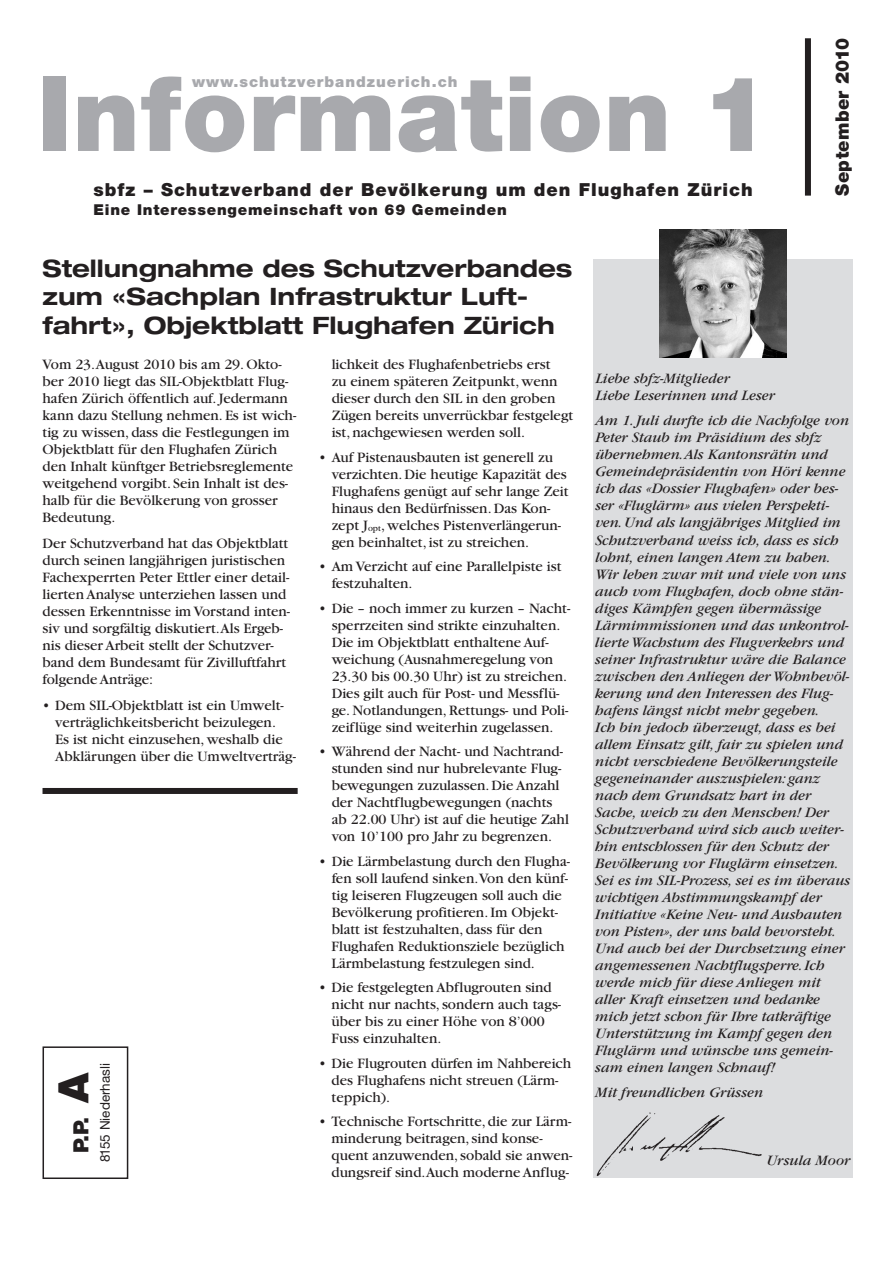
<style>
.page{position:relative;width:893px;height:1263px;background:#fff}
.page>*{position:absolute;margin:0;border:0;box-sizing:border-box;transform-origin:0 0}
.t1{font:900 104.25px "Helvetica Neue";letter-spacing:.005em;color:#a8a9ad}
.t2{font:700 expanded 24px/28.5px "Helvetica Neue";color:#231f20}
.t3{font:900 21px "Helvetica Neue";color:#231f20}
.t4{font:900 18.6px "Helvetica Neue";letter-spacing:.02em;color:#231f20}
.t5{font:900 18px "Helvetica Neue";letter-spacing:.055em;color:#231f20}
.t6{font:15px/17px "Garamond";color:#231f20}
.t7{font:italic 15px/17px "Garamond";color:#231f20}
.t8{font:900 15px "Helvetica Neue";letter-spacing:.055em;color:#231f20}
.t9{font:900 15px "Helvetica Neue";letter-spacing:.065em;color:#a8a9ad}
.t10{font:13.5px "Helvetica Neue";color:#231f20}
.s1{font-size:42px}
</style>
<div class="page">
<div style="left:593px;top:259px;width:260px;height:919px;background:#dcdddf"></div>
<div style="left:805px;top:38px;width:6px;height:158px;background:#231f20"></div>
<img style="left:596px;top:1112px;width:166px;height:64px">
<div style="left:43px;top:788px;width:255px;height:6px;background:#231f20"></div>
<div style="left:43px;top:1046px;width:85px;height:133px;border:2px solid #231f20"></div>
<img style="left:659px;top:230px;width:128px;height:127px">
<h1 class="t1" style="left:37px;top:77px;width:735px">Information 1</h1>
<p class="t9" style="left:192px;top:77px;width:267px">www.schutzverbandzuerich.ch</p>
<p class="t5" style="left:94px;top:183px;width:661px">sbfz – Schutzverband der Bevölkerung um den Flughafen Zürich</p>
<p class="t8" style="left:94px;top:204px;width:415px">Eine Interessengemeinschaft von 69 Gemeinden</p>
<p class="t4" style="left:835px;top:196px;width:159px;rotate:-90deg">September 2010</p>
<h2 class="t2" style="left:43px;top:256px;width:531px">Stellungnahme des Schutzverbandes zum «Sachplan Infrastruktur Luft&shy;fahrt», Objektblatt Flughafen Zürich</h2>
<p class="t6" style="left:332px;top:357px;width:243px">lichkeit des Flughafenbetriebs erst<br>zu einem späteren Zeitpunkt, wenn dieser durch den SIL in den groben Zügen bereits unverrückbar festgelegt ist, nachgewiesen werden soll.</p>
<p class="t6" style="left:332px;top:450px;width:239px;text-indent:-13px">• Auf Pistenausbauten ist generell zu verzichten. Die heutige Kapazität des Flughafens genügt auf sehr lange Zeit hinaus den Bedürfnissen. Das Kon&shy;zept J<sub>opt</sub>, welches Pistenverlängerun&shy;gen beinhaltet, ist zu streichen.</p>
<p class="t6" style="left:332px;top:559px;width:231px;text-indent:-13px">• Am Verzicht auf eine Parallelpiste ist festzuhalten.</p>
<p class="t6" style="left:332px;top:601px;width:240px;text-indent:-13px">• Die – noch immer zu kurzen – Nacht&shy;sperrzeiten sind strikte einzuhalten.<br>Die im Objektblatt enthaltene Auf&shy;weichung (Ausnahmeregelung von 23.30 bis 00.30 Uhr) ist zu streichen.<br>Dies gilt auch für Post- und Messflü&shy;ge. Notlandungen,Rettungs- und Poli&shy;zeiflüge sind weiterhin zugelassen.</p>
<p class="t6" style="left:332px;top:744px;width:239px;text-indent:-13px">• Während der Nacht- und Nachtrand&shy;stunden sind nur hubrelevante Flug&shy;bewegungen zuzulassen. Die Anzahl der Nachtflugbewegungen (nachts ab 22.00 Uhr) ist auf die heutige Zahl von 10’100 pro Jahr zu begrenzen.</p>
<p class="t6" style="left:332px;top:854px;width:240px;text-indent:-13px">• Die Lärmbelastung durch den Flugha&shy;fen soll laufend sinken.Von den künf&shy;tig leiseren Flugzeugen soll auch die Bevölkerung profitieren.Im Objekt&shy;blatt ist festzuhalten, dass für den Flughafen Reduktionsziele bezüglich Lärmbelastung festzulegen sind.</p>
<p class="t6" style="left:332px;top:980px;width:231px;text-indent:-13px">• Die festgelegten Abflugrouten sind nicht nur nachts,sondern auch tags&shy;über bis zu einer Höhe von 8’000<br>Fuss einzuhalten.</p>
<p class="t6" style="left:332px;top:1056px;width:241px;text-indent:-13px">• Die Flugrouten dürfen im Nahbereich des Flughafens nicht streuen (Lärm&shy;teppich).</p>
<p class="t6" style="left:332px;top:1114px;width:242px;text-indent:-13px">• Technische Fortschritte, die zur Lärm&shy;minderung beitragen,sind konse&shy;quent anzuwenden,sobald sie anwen&shy;dungsreif sind.Auch moderne Anflug-</p>
<p class="t6" style="left:43px;top:357px;width:255px">Vom 23.August 2010 bis am 29.Okto&shy;ber 2010 liegt das SIL-Objektblatt Flug&shy;hafen Zürich öffentlich auf.Jedermann kann dazu Stellung nehmen. Es ist wich&shy;tig zu wissen, dass die Festlegungen im Objektblatt für den Flughafen Zürich den Inhalt künftger Betriebsreglemente weitgehend vorgibt. Sein Inhalt ist des&shy;halb für die Bevölkerung von grosser Bedeutung.</p>
<p class="t6" style="left:43px;top:536px;width:249px">Der Schutzverband hat das Objektblatt durch seinen langjährigen juristischen Fachexperrten Peter Ettler einer detail&shy;lierten Analyse unterziehen lassen und dessen Erkenntnisse im Vorstand inten&shy;siv und sorgfältig diskutiert.Als Ergeb&shy;nis dieser Arbeit stellt der Schutzver&shy;band dem Bundesamt für Zivilluftfahrt folgende Anträge:</p>
<p class="t6" style="left:55px;top:698px;width:242px;text-indent:-13px">• Dem SIL-Objektblatt ist ein Umwelt&shy;verträglichkeitsbericht beizulegen.<br>Es ist nicht einzusehen, weshalb die Abklärungen über die Umweltverträg-</p>
<h3 class="t3" style="left:73px;top:1153px;width:82px;rotate:-90deg">P.P. <span class="s1">A</span></h3>
<p class="t10" style="left:100px;top:1162px;width:101px;rotate:-90deg">8155 Niederhasli</p>
<p class="t7" style="left:595px;top:371px;width:181px">Liebe sbfz-Mitglieder<br>Liebe Leserinnen und Leser</p>
<p class="t7" style="left:595px;top:414px;width:257px">Am 1.Juli durfte ich die Nachfolge von Peter Staub im Präsidium des sbfz übernehmen.Als Kantonsrätin und Gemeindepräsidentin von Höri kenne ich das «Dossier Flughafen» oder bes&shy;ser «Fluglärm» aus vielen Perspekti&shy;ven.Und als langjähriges Mitglied im Schutzverband weiss ich, dass es sich lohnt, einen langen Atem zu haben.<br>Wir leben zwar mit und viele von uns auch vom Flughafen, doch ohne stän&shy;diges Kämpfen gegen übermässige Lärmimmissionen und das unkontrol&shy;lierte Wachstum des Flugverkehrs und seiner Infrastruktur wäre die Balance zwischen den Anliegen der Wohnbevöl&shy;kerung und den Interessen des Flug&shy;hafens längst nicht mehr gegeben.<br>Ich bin jedoch überzeugt, dass es bei allem Einsatz gilt, fair zu spielen und nicht verschiedene Bevölkerungsteile gegeneinander auszuspielen: ganz nach dem Grundsatz hart in der Sache, weich zu den Menschen! Der Schutzverband wird sich auch weiter&shy;hin entschlossen für den Schutz der Bevölkerung vor Fluglärm einsetzen.<br>Sei es im SIL-Prozess, sei es im überaus wichtigen Abstimmungskampf der Initiative «Keine Neu- und Ausbauten von Pisten», der uns bald bevorsteht.<br>Und auch bei der Durchsetzung einer angemessenen Nachtflugsperre.Ich werde mich für diese Anliegen mit aller Kraft einsetzen und bedanke mich jetzt schon für Ihre tatkräftige Unterstützung im Kampf gegen den Fluglärm und wünsche uns gemein&shy;sam einen langen Schnauf!</p>
<p class="t7" style="left:595px;top:1086px;width:169px">Mit freundlichen Grüssen</p>
<p class="t7" style="left:766px;top:1154px;width:85px">Ursula Moor</p>
</div>
